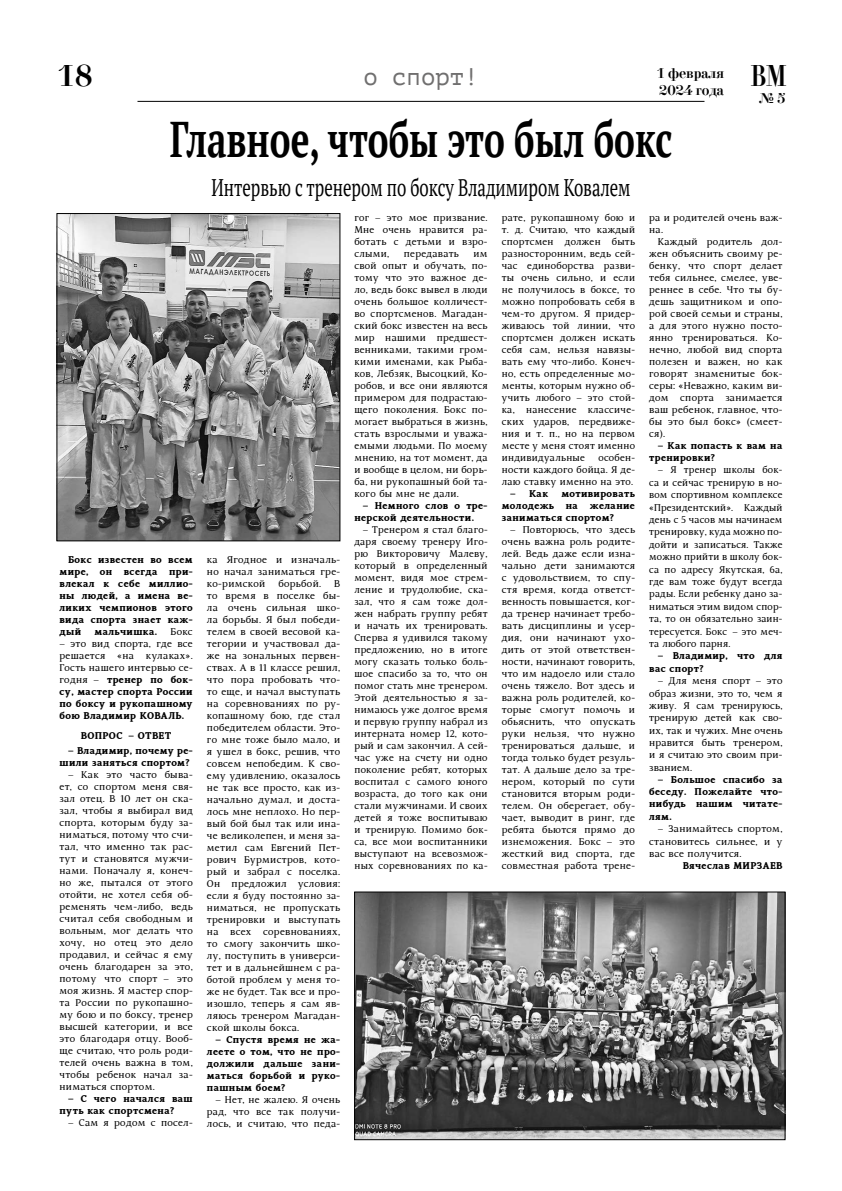
<style>
.page{position:relative;width:842px;height:1191px;background:#fff}
.page>*{position:absolute;margin:0;border:0;box-sizing:border-box;transform-origin:0 0}
.t1{font:700 50px "PT Serif";color:#000;scale:.7 1}
.t2{font:30px "Didona C";color:#000}
.t3{font:24px "PT Serif";color:#000;scale:.7 1}
.t4{font:24px "PT Mono";color:#706f6f}
.t5{font:14px/16.8px "Didona C";color:#000}
.t6{font:10px/12px "Kundera";letter-spacing:.03em;color:#000;text-align:justify;scale:1.05 1}
.t7{font:10px/12px "Kundera";letter-spacing:.03em;color:#000;text-align:justify}
.t8{font:700 10px/12px "Kundera";letter-spacing:.03em;color:#000;text-align:justify;scale:1.05 1}
.t9{font:10px/12px "Kundera";letter-spacing:.03em;color:#000;text-align:justify;scale:1.04 1}
.s1{font-weight:400}
</style>
<div class="page">
<hr style="left:137px;top:101px;width:567px;height:1px;background:#000">
<img style="left:59px;top:215px;width:279px;height:324px">
<div style="left:57px;top:213px;width:283px;height:328px;border:1px solid #000"></div>
<img style="left:356px;top:893px;width:427px;height:245px">
<div style="left:354px;top:891px;width:431px;height:249px;border:1px solid #000"></div>
<h2 class="t2" style="left:57px;top:60px;width:37px">18</h2>
<h3 class="t5" style="left:656px;top:65px;width:132px">1 февраля<br>2024 года <sup>ВМ</sup></h3>
<h3 class="t5" style="left:759px;top:90px;width:28px">№ 5</h3>
<h3 class="t4" style="left:363px;top:63px;width:117px">о спорт!</h3>
<h1 class="t1" style="left:170px;top:107px;width:719px">Главное, чтобы это был бокс</h1>
<h3 class="t3" style="left:211px;top:172px;width:600px">Интервью с тренером по боксу Владимиром Ковалем</h3>
<p class="t8" style="left:60px;top:554px;width:128px;text-indent:9px">Бокс известен во всем мире, он всегда при&shy;влекал к себе миллио&shy;ны людей, а имена ве&shy;ликих чемпионов этого вида спорта знает каж&shy;дый</p>
<p class="t8" style="left:95px;top:626px;width:61px">мальчишка.</p>
<p class="t6" style="left:171px;top:626px;width:23px">Бокс</p>
<p class="t8" style="left:60px;top:638px;width:128px"><span class="s1">– это вид спорта, где все решается «на кулаках».<br>Гость нашего интервью се&shy;годня –</span> тренер по бок&shy;су, мастер спорта России по боксу и рукопашному бою Владимир Коваль.</p>
<p class="t8" style="left:81px;top:730px;width:8px">Воп</p>
<p class="t8" style="left:103px;top:730px;width:12px">рос</p>
<p class="t8" style="left:128px;top:730px;width:41px">– ответ</p>
<p class="t8" style="left:60px;top:745px;width:128px;text-indent:9px">– Владимир, почему ре&shy;шили заняться спортом?</p>
<p class="t6" style="left:60px;top:769px;width:128px;text-indent:9px">– Как это часто быва&shy;ет, со спортом меня свя&shy;зал отец. В 10 лет он ска&shy;зал, чтобы я выбирал вид спорта, которым буду за&shy;ниматься, потому что счи&shy;тал, что именно так рас&shy;тут и становятся мужчи&shy;нами. Поначалу я, конеч&shy;но же, пытался от этого отойти, не хотел себя об&shy;ременять чем-либо, ведь считал себя свободным и вольным, мог делать что хочу, но отец это дело продавил, и сейчас я ему очень благодарен за это, потому что спорт – это моя жизнь. Я мастер спор&shy;та России по рукопашно&shy;му бою и по боксу, тренер высшей категории, и все это благодаря отцу. Вооб&shy;ще считаю, что роль роди&shy;телей очень важна в том, чтобы ребенок начал за&shy;ниматься спортом.</p>
<p class="t8" style="left:60px;top:1093px;width:128px;text-indent:9px">– С чего начался ваш путь как спортсмена?</p>
<p class="t6" style="left:68px;top:1117px;width:120px">– Сам я родом с посел-</p>
<p class="t6" style="left:207px;top:554px;width:128px">ка Ягодное и изначаль&shy;но начал заниматься гре&shy;ко-римской</p>
<p class="t6" style="left:278px;top:578px;width:42px">борьбой.</p>
<p class="t6" style="left:207px;top:578px;width:128px;text-indent:127px">В то время в поселке бы&shy;ла очень сильная шко&shy;ла борьбы. Я был победи&shy;телем в своей весовой ка&shy;тегории и участвовал да&shy;же на зональных первен&shy;ствах. А в 11 классе решил, что пора пробовать что&shy;то еще, и начал выступать на соревнованиях по ру&shy;копашному бою, где стал победителем области. Это&shy;го мне тоже было мало, и я ушел в бокс, решив, что совсем непобедим. К сво&shy;ему удивлению, оказалось не так все просто, как из&shy;начально думал, и доста&shy;лось мне неплохо. Но пер&shy;вый бой был так или ина&shy;че великолепен, и меня за&shy;метил сам Евгений Пет&shy;рович Бурмистров, кото&shy;рый и забрал с поселка.<br>Он предложил условия: если я буду постоянно за&shy;ниматься, не пропускать тренировки и выступать на всех соревнованиях, то смогу закончить шко&shy;лу, поступить в универси&shy;тет и в дальнейшнем с ра&shy;ботой проблем у меня то&shy;же не будет. Так все и про&shy;изошло, теперь я сам яв&shy;ляюсь тренером Магадан&shy;ской школы бокса.</p>
<p class="t8" style="left:207px;top:1034px;width:128px;text-indent:9px">– Спустя время не жа&shy;леете о том, что не про&shy;должили дальше зани&shy;маться борьбой и руко&shy;пашным боем?</p>
<p class="t9" style="left:207px;top:1094px;width:130px;text-indent:9px">– Нет, не жалею. Я очень рад, что все так получи&shy;лось, и считаю, что педа-</p>
<p class="t9" style="left:354px;top:212px;width:130px">гог – это мое призвание.<br>Мне очень нравится ра&shy;ботать с детьми и взро&shy;слыми,</p>
<p class="t9" style="left:404px;top:248px;width:54px">передавать</p>
<p class="t9" style="left:354px;top:248px;width:130px;text-indent:119px">им свой опыт и обучать, по&shy;тому что это важное де&shy;ло, ведь бокс вывел в люди очень большое колличест&shy;во спортсменов. Магадан&shy;ский бокс известен на весь мир нашими предшест&shy;венниками, такими гром&shy;кими именами, как Рыба&shy;ков, Лебзяк, Высоцкий, Ко&shy;робов, и все они являются примером для подрастаю&shy;щего поколения. Бокс по&shy;могает выбраться в жизнь, стать взрослыми и уважа&shy;емыми людьми. По моему мнению, на тот момент, да и вообще в целом, ни борь&shy;ба, ни рукопашный бой та&shy;кого бы мне не дали.</p>
<p class="t8" style="left:354px;top:500px;width:128px;text-indent:9px">– Немного слов о тре&shy;нерской деятельности.</p>
<p class="t7" style="left:354px;top:524px;width:135px;text-indent:9px">– Тренером я стал благо&shy;даря своему тренеру Иго&shy;рю Викторовичу Малеву, который в определенный момент, видя мое стрем&shy;ление и трудолюбие, ска&shy;зал, что я сам тоже дол&shy;жен набрать группу ребят и начать их тренировать.<br>Сперва я удивился такому предложению, но в итоге могу сказать только боль&shy;шое спасибо за то, что он помог стать мне тренером.<br>Этой деятельностью я за&shy;нимаюсь уже долгое время и первую группу набрал из интерната номер 12, кото&shy;рый и сам закончил. А сей&shy;час уже на счету ни одно поколение ребят, которых воспитал с самого юного возраста, до того как они стали мужчинами. И своих детей я тоже воспитываю и тренирую. Помимо бок&shy;са, все мои воспитанники выступают на всевозмож&shy;ных соревнованиях по ка-</p>
<p class="t7" style="left:502px;top:212px;width:135px">рате, рукопашному бою и т. д. Считаю, что каждый спортсмен должен быть разносторонним, ведь сей&shy;час единоборства разви&shy;ты очень сильно, и если не получилось в боксе, то можно попробовать себя в чем-то другом. Я придер&shy;живаюсь той линии, что спортсмен должен искать себя сам, нельзя навязы&shy;вать ему что-либо. Конеч&shy;но, есть определенные мо&shy;менты, которым нужно об&shy;учить любого – это стой&shy;ка, нанесение классиче&shy;ских ударов, передвиже&shy;ния и т. п., но на первом месте у меня стоят именно индивидуальные</p>
<p class="t7" style="left:502px;top:452px;width:135px;text-indent:97px">особен&shy;ности каждого бойца. Я де&shy;лаю ставку именно на это.</p>
<p class="t8" style="left:510px;top:488px;width:38px">– Как</p>
<p class="t8" style="left:502px;top:488px;width:128px;text-indent:60px">мотивировать молодежь на желание заниматься спортом?</p>
<p class="t6" style="left:502px;top:524px;width:128px;text-indent:9px">– Повторюсь, что здесь очень важна роль родите&shy;лей. Ведь даже если изна&shy;чально дети занимаются с удовольствием, то спу&shy;стя время, когда ответст&shy;венность повышается, ког&shy;да тренер начинает требо&shy;вать дисциплины и усер&shy;дия, они начинают ухо&shy;дить от этой ответствен&shy;ности, начинают говорить, что им надоело или стало очень тяжело. Вот здесь и важна роль родителей, ко&shy;торые смогут помочь и обьяснить, что опускать руки нельзя, что нужно тренироваться дальше, и тогда только будет резуль&shy;тат. А дальше дело за тре&shy;нером, который по сути становится вторым роди&shy;телем. Он оберегает, обу&shy;чает, выводит в ринг, где ребята бьются прямо до изнеможения. Бокс – это жесткий вид спорта, где совместная работа трене-</p>
<p class="t6" style="left:649px;top:212px;width:128px">ра и родителей очень важ&shy;на.</p>
<p class="t6" style="left:649px;top:236px;width:128px;text-indent:9px">Каждый родитель дол&shy;жен объяснить своиму ре&shy;бенку, что спорт делает тебя сильнее, смелее, уве&shy;реннее в себе. Что ты бу&shy;дешь защитником и опо&shy;рой своей семьи и страны, а для этого нужно посто&shy;янно тренироваться. Ко&shy;нечно, любой вид спорта полезен и важен, но как говорят знаменитые бок&shy;серы: «Неважно, каким ви&shy;дом спорта занимается ваш ребенок, главное, что&shy;бы это был бокс» (смеет&shy;ся).</p>
<p class="t8" style="left:649px;top:440px;width:128px;text-indent:9px">– Как попасть к вам на тренировки?</p>
<p class="t7" style="left:649px;top:464px;width:135px;line-height:12.4px;text-indent:9px">– Я тренер школы бок&shy;са и сейчас тренирую в но&shy;вом спортивном комплексе «Президентский». Каждый день с 5 часов мы начинаем тренировку, куда можно по&shy;дойти и записаться. Также можно прийти в школу бок&shy;са по адресу Якутская, 6а, где вам тоже будут всегда рады. Если ребенку дано за&shy;ниматься этим видом спор&shy;та, то он обязательно заин&shy;тересуется. Бокс – это меч&shy;та любого парня.</p>
<p class="t8" style="left:649px;top:650px;width:128px;line-height:12.4px;text-indent:9px">– Владимир, что для вас спорт?</p>
<p class="t6" style="left:649px;top:675px;width:128px;line-height:12.3px;text-indent:9px">– Для меня спорт – это образ жизни, это то, чем я живу. Я сам тренируюсь, тренирую детей как сво&shy;их, так и чужих. Мне очень нравится быть тренером, и я считаю это своим при&shy;званием.</p>
<p class="t8" style="left:649px;top:773px;width:128px;line-height:12.3px;text-indent:9px">– Большое спасибо за беседу. Пожелайте что&shy;нибудь нашим читате&shy;лям.</p>
<p class="t6" style="left:649px;top:823px;width:128px;line-height:12.4px;text-indent:9px">– Занимайтесь спортом, становитесь сильнее, и у вас все получится.</p>
<p class="t8" style="left:683px;top:860px;width:96px">Вячеслав Мирзаев</p>
</div>
